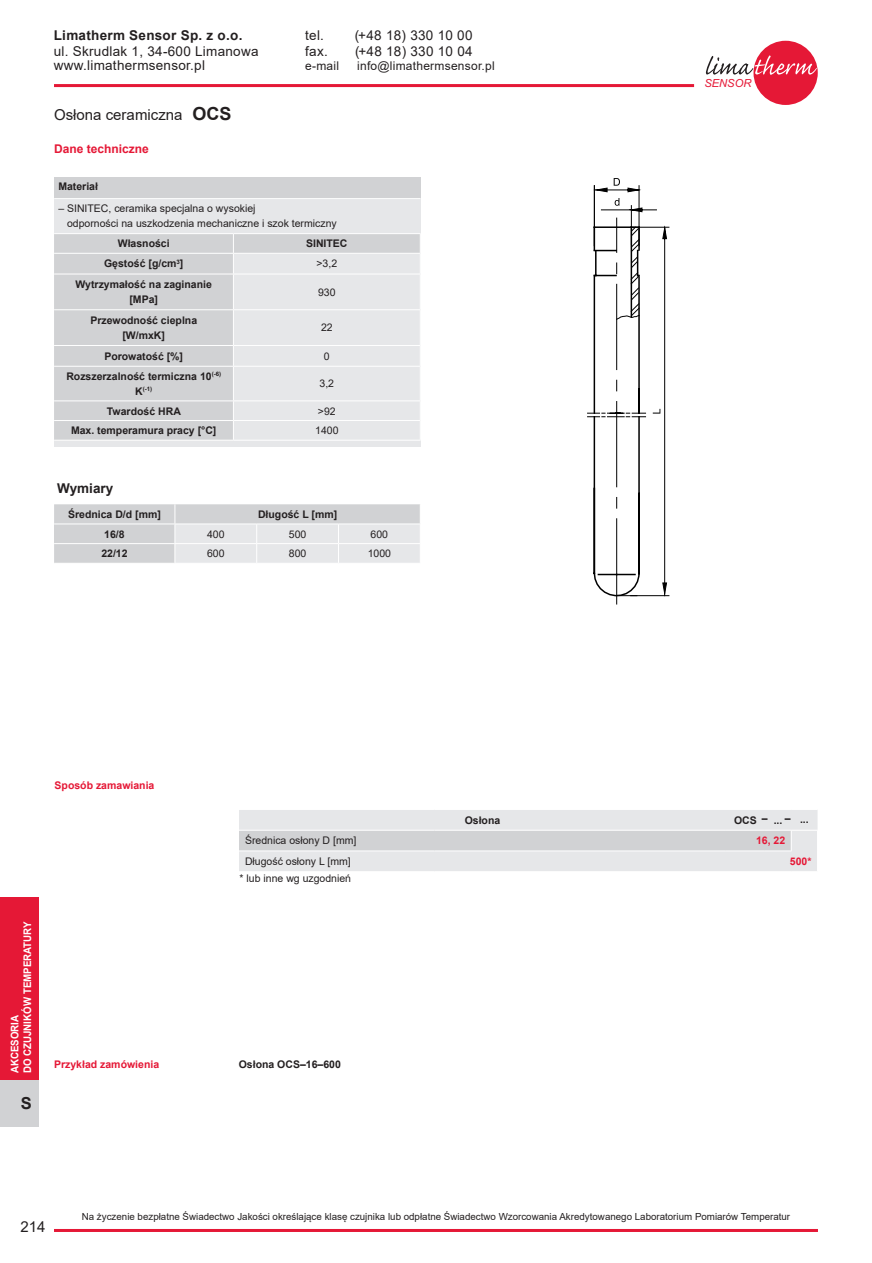
<style>
.page{position:relative;width:872px;height:1263px;background:#fff}
.page>*{position:absolute;margin:0;border:0;box-sizing:border-box;transform-origin:0 0}
.t1{font:700 16.5px "Arial";color:#231f20}
.t2{font:15px "Arial";color:#231f20}
.t3{font:13.5px/14.4px "Arial";letter-spacing:.02em;color:#231f20}
.t4{font:700 13.5px "Arial";letter-spacing:.02em;color:#231f20}
.t5{font:700 13.5px "Arial";color:#231f20}
.t6{font:12px "Arial";letter-spacing:.02em;color:#231f20}
.t7{font:700 12px "Arial";color:#e51836}
.t8{font:italic 11.1px "Arial";color:#e51836}
.t9{font:700 10.5px/15px "Arial";color:#231f20;text-align:center}
.t10{font:10.5px/15px "Arial";color:#231f20}
.t11{font:700 10.5px "Arial";color:#e51836}
.t12{font:700 10.5px/12.6px "Arial";color:#fff;scale:.93 1}
.t13{font:9.75px "Arial";color:#231f20}
.t14{font:700 6.15px "Arial";color:#231f20}
.s1{font-weight:700;font-size:18px}
.s2{font-size:10.5px}
</style>
<div class="page">
<hr style="left:54px;top:1229px;width:764px;height:3px;background:#e51836">
<div style="left:0;top:1080px;width:38px;height:46px;background:#d1d2d4"></div>
<div style="left:0;top:898px;width:38px;height:182px;background:#e51836"></div>
<div style="left:753px;top:41px;width:64px;height:64px;background:#e51836;border-radius:50%"></div>
<svg style="left:706px;top:55px;width:111px;height:20px"></svg>
<hr style="left:54px;top:84px;width:640px;height:3px;background:#e51836">
<div style="left:54px;top:177px;width:367px;height:22px;background:#d1d2d4"></div>
<div style="left:54px;top:199px;width:367px;height:248px;background:#e6e7e9"></div>
<hr style="left:54px;top:198px;width:367px;height:1px;background:#fff">
<svg style="left:54px;top:234px;width:367px;height:206px"></svg>
<hr style="left:54px;top:233px;width:179px;height:1px;background:#fff">
<hr style="left:233px;top:233px;width:188px;height:1px;background:#fff">
<hr style="left:54px;top:440px;width:179px;height:1px;background:#fff">
<hr style="left:233px;top:440px;width:188px;height:1px;background:#fff">
<hr style="left:616px;top:519px;width:1px;height:85px;background:#000">
<hr style="left:616px;top:218px;width:1px;height:34px;background:#000">
<hr style="left:638px;top:186px;width:1px;height:60px;background:#000">
<hr style="left:630px;top:595px;width:39px;height:1px;background:#000">
<hr style="left:630px;top:227px;width:39px;height:1px;background:#000">
<svg style="left:653px;top:226px;width:14px;height:370px"></svg>
<hr style="left:631px;top:206px;width:1px;height:39px;background:#000">
<svg style="left:593px;top:178px;width:64px;height:35px"></svg>
<hr style="left:594px;top:186px;width:1px;height:60px;background:#000">
<svg style="left:587px;top:226px;width:58px;height:371px"></svg>
<svg style="left:239px;top:810px;width:579px;height:61px"></svg>
<svg style="left:54px;top:504px;width:366px;height:59px"></svg>
<p class="t4" style="left:54px;top:26px;width:190px">Limatherm Sensor Sp. z o.o.</p>
<p class="t3" style="left:54px;top:44px;width:206px">ul. Skrudlak 1, 34-600 Limanowa www.limathermsensor.pl</p>
<h2 class="t2" style="left:54px;top:104px;width:179px">Osłona ceramiczna <span class="s1">OCS</span></h2>
<p class="t7" style="left:54px;top:140px;width:96px">Dane techniczne</p>
<p class="t3" style="left:305px;top:28px;width:20px">tel.</p>
<p class="t3" style="left:355px;top:28px;width:119px">(+48 18) 330 10 00</p>
<p class="t3" style="left:305px;top:44px;width:24px">fax.</p>
<p class="t3" style="left:355px;top:44px;width:119px">(+48 18) 330 10 04</p>
<p class="t6" style="left:305px;top:58px;width:35px">e-mail</p>
<p class="t6" style="left:357px;top:58px;width:139px">info@limathermsensor.pl</p>
<p class="t9" style="left:58px;top:179px;width:41px">Materiał</p>
<p class="t10" style="left:67px;top:201px;width:271px;text-indent:-9px">– SINITEC, ceramika specjalna o wysokiej<br>odporności na uszkodzenia mechaniczne i szok termiczny</p>
<p class="t9" style="left:118px;top:236px;width:53px">Własności</p>
<p class="t9" style="left:306px;top:236px;width:43px">SINITEC</p>
<p class="t9" style="left:104px;top:256px;width:81px">Gęstość [g/cm<sup>3</sup>]</p>
<p class="t10" style="left:316px;top:256px;width:22px">&gt;3,2</p>
<p class="t9" style="left:76px;top:277px;width:138px">Wytrzymałość na zaginanie [MPa]</p>
<p class="t10" style="left:318px;top:284px;width:19px">930</p>
<p class="t9" style="left:90px;top:313px;width:108px">Przewodność cieplna [W/mxK]</p>
<p class="t10" style="left:321px;top:320px;width:13px">22</p>
<p class="t9" style="left:104px;top:349px;width:80px">Porowatość [%]</p>
<p class="t10" style="left:324px;top:348px;width:7px">0</p>
<p class="t9" style="left:66px;top:369px;width:156px">Rozszerzalność termiczna 10<sup>(-6)</sup></p>
<p class="t14" style="left:135px;top:385px;width:19px"><span class="s2">K</span>(-1)</p>
<p class="t10" style="left:319px;top:376px;width:16px">3,2</p>
<p class="t9" style="left:107px;top:403px;width:75px">Twardość HRA</p>
<p class="t10" style="left:318px;top:403px;width:19px">&gt;92</p>
<p class="t9" style="left:71px;top:423px;width:147px">Max. temperamura pracy [°C]</p>
<p class="t10" style="left:315px;top:423px;width:25px">1400</p>
<p class="t5" style="left:57px;top:478px;width:58px">Wymiary</p>
<p class="t9" style="left:68px;top:507px;width:94px">Średnica D/d [mm]</p>
<p class="t9" style="left:258px;top:507px;width:81px">Długość L [mm]</p>
<p class="t9" style="left:104px;top:526px;width:22px">16/8</p>
<p class="t10" style="left:207px;top:526px;width:19px">400</p>
<p class="t10" style="left:289px;top:526px;width:19px">500</p>
<p class="t10" style="left:370px;top:526px;width:19px">600</p>
<p class="t9" style="left:101px;top:546px;width:28px">22/12</p>
<p class="t10" style="left:207px;top:546px;width:19px">600</p>
<p class="t10" style="left:289px;top:546px;width:19px">800</p>
<p class="t10" style="left:368px;top:546px;width:25px">1000</p>
<p class="t8" style="left:704px;top:76px;width:48px">SENSOR</p>
<p class="t12" style="left:9px;top:1073px;width:165px;rotate:-90deg">AKCESORIA<br>DO CZUJNIKÓW TEMPERATURY</p>
<h1 class="t1" style="left:21px;top:1091px;width:13px">S</h1>
<p class="t11" style="left:55px;top:778px;width:101px">Sposób zamawiania</p>
<p class="t9" style="left:464px;top:812px;width:37px">Osłona</p>
<p class="t9" style="left:734px;top:812px;width:24px">OCS</p>
<p class="t9" style="left:773px;top:812px;width:10px">...</p>
<p class="t9" style="left:800px;top:812px;width:10px">...</p>
<p class="t9" style="left:761px;top:811px;width:30px">– –</p>
<p class="t10" style="left:245px;top:833px;width:113px">Średnica osłony D [mm]</p>
<p class="t11" style="left:756px;top:833px;width:31px">16, 22</p>
<p class="t10" style="left:245px;top:853px;width:107px">Długość osłony L [mm]</p>
<p class="t11" style="left:790px;top:854px;width:23px">500*</p>
<p class="t10" style="left:240px;top:871px;width:113px">* lub inne wg uzgodnień</p>
<p class="t11" style="left:54px;top:1057px;width:107px">Przykład zamówienia</p>
<p class="t9" style="left:239px;top:1057px;width:104px">Osłona OCS–16–600</p>
<h2 class="t2" style="left:20px;top:1216px;width:27px">214</h2>
<p class="t13" style="left:82px;top:1209px;width:710px">Na życzenie bezpłatne Świadectwo Jakości określające klasę czujnika lub odpłatne Świadectwo Wzorcowania Akredytowanego Laboratorium Pomiarów Temperatur</p>
</div>
